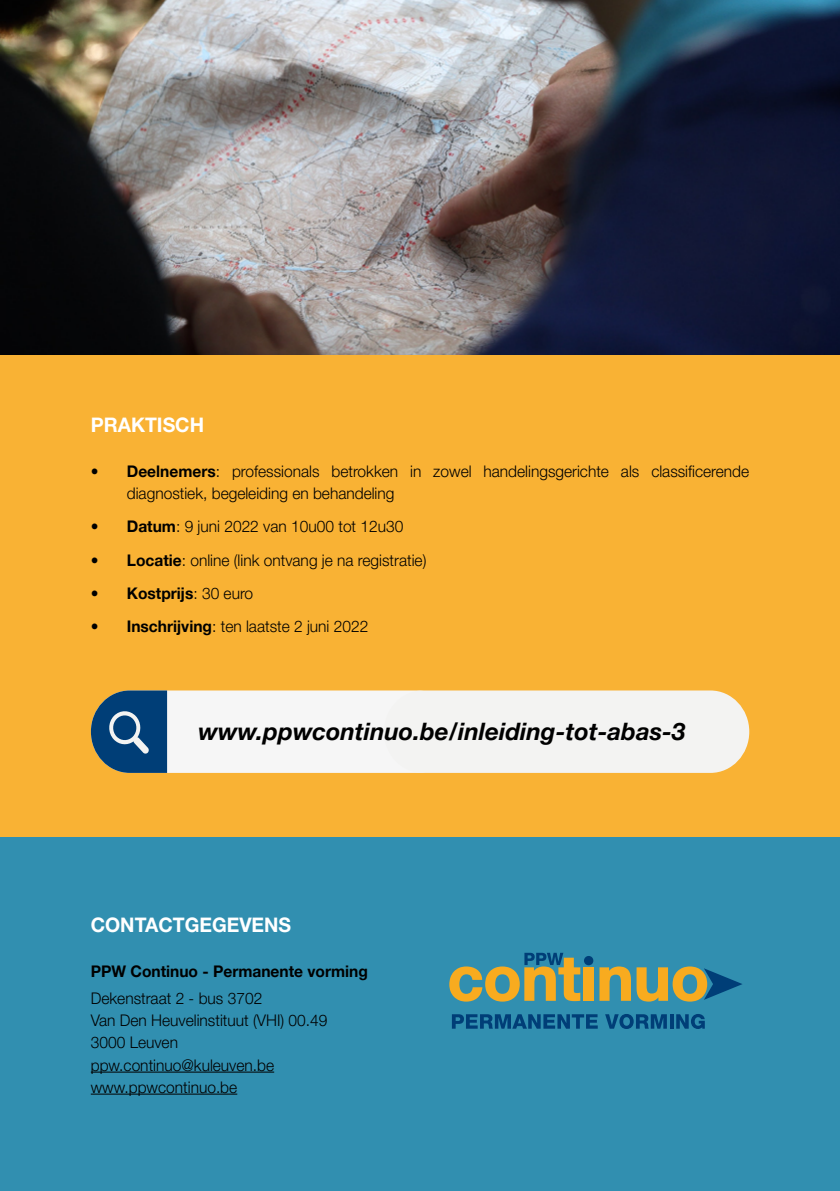
<style>
.page{position:relative;width:840px;height:1191px;background:#fff}
.page>*{position:absolute;margin:0;border:0;box-sizing:border-box;transform-origin:0 0}
.t1{font:italic 700 24px "Helvetica Neue LT Pro";color:#000}
.t2{font:700 20px "Helvetica Neue LT Pro";color:#fff}
.t3{font:300 16px/22px "Helvetica Neue LT Pro";color:#000}
.t4{font:700 16px "Helvetica Neue LT Pro";color:#000}
.s1{font-weight:700}
.s2{font-weight:300}
</style>
<div class="page">
<div style="left:0;top:836px;width:839px;height:355px;background:#318fb0"></div>
<div style="left:0;top:354px;width:839px;height:482px;background:#f9b234"></div>
<img style="left:0;top:0;width:839px;height:354px">
<div style="left:91px;top:690px;width:365px;height:83px;background:#f6f6f6;border-radius:40px"></div>
<div style="left:384px;top:690px;width:364px;height:83px;background:#f3f3f2;border-radius:40px"></div>
<svg style="left:91px;top:690px;width:76px;height:83px"></svg>
<hr style="left:91px;top:1071px;width:183px;height:1px;background:#000">
<hr style="left:91px;top:1093px;width:146px;height:1px;background:#000">
<svg style="left:599px;top:966px;width:31px;height:34px"></svg>
<svg style="left:636px;top:966px;width:106px;height:35px"></svg>
<svg style="left:449px;top:952px;width:144px;height:49px"></svg>
<svg style="left:452px;top:1014px;width:145px;height:14px"></svg>
<svg style="left:605px;top:1014px;width:61px;height:15px"></svg>
<svg style="left:670px;top:1014px;width:3px;height:14px"></svg>
<svg style="left:676px;top:1014px;width:28px;height:15px"></svg>
<p class="t2" style="left:91px;top:412px;width:115px">PRAKTISCH</p>
<p class="t3" style="left:127px;top:460px;width:623px;text-indent:-36px"><span class="s1">• Deelnemers</span>: professionals betrokken in zowel handelingsgerichte als classificerende diagnostiek, begeleiding en behandeling</p>
<p class="t3" style="left:91px;top:515px;width:314px"><span class="s1">• Datum</span>: 9 juni 2022 van 10u00 tot 12u30</p>
<p class="t3" style="left:91px;top:548px;width:337px"><span class="s1">• Locatie</span>: online (link ontvang je na registratie)</p>
<p class="t4" style="left:91px;top:583px;width:164px">• Kostprijs<span class="s2">: 30 euro</span></p>
<p class="t3" style="left:91px;top:615px;width:279px"><span class="s1">• Inschrijving</span>: ten laatste 2 juni 2022</p>
<h1 class="t1" style="left:198px;top:717px;width:488px">www.ppwcontinuo.be/inleiding-tot-abas-3</h1>
<p class="t2" style="left:91px;top:912px;width:202px">CONTACTGEGEVENS</p>
<p class="t4" style="left:91px;top:961px;width:278px">PPW Continuo - Permanente vorming</p>
<p class="t3" style="left:91px;top:987px;width:238px">Dekenstraat 2 - bus 3702<br>Van Den Heuvelinstituut (VHI) 00.49<br>3000 Leuven ppw.continuo@kuleuven.be www.ppwcontinuo.be</p>
</div>
